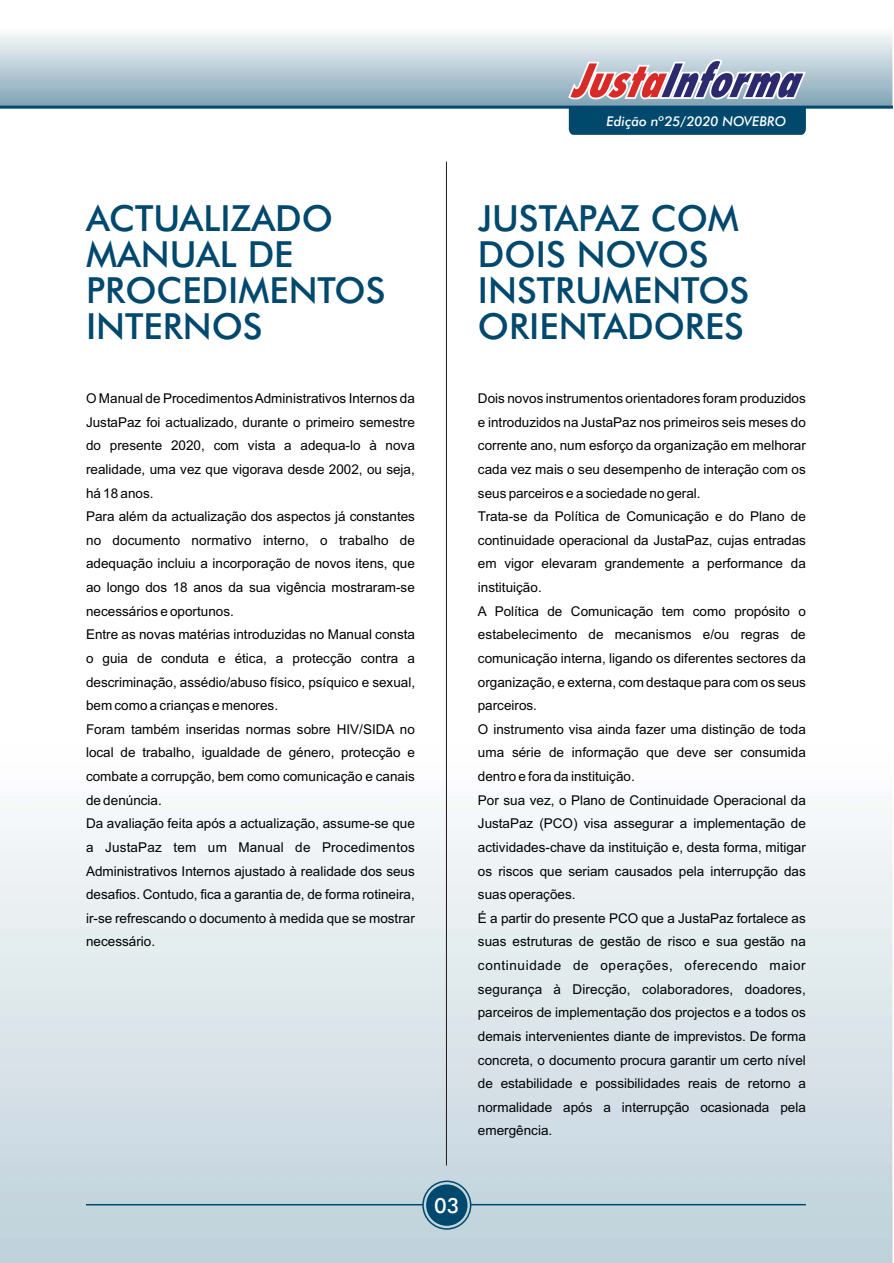
<style>
.page{position:relative;width:894px;height:1263px;background:#fff}
.page>*{position:absolute;margin:0;border:0;box-sizing:border-box;transform-origin:0 0}
.t1{font:36px/36px "Futura Md BT";color:#00486d}
.t2{font:21px "Futura Md BT";color:#fff}
.t3{font:13.5px/23.7px "Arial";color:#000}
.t4{font:italic 13.5px "Futura Md BT";color:#fff}
</style>
<div class="page">
<img style="left:0;top:612px;width:893px;height:651px">
<div style="left:426px;top:1184px;width:42px;height:42px;background:#00486d;border-radius:50%"></div>
<div style="left:422px;top:1181px;width:49px;height:49px;border:2px solid #00486d;border-radius:50%"></div>
<hr style="left:470px;top:1204px;width:336px;height:1px;background:#00486d">
<hr style="left:86px;top:1204px;width:337px;height:1px;background:#00486d">
<hr style="left:446px;top:162px;width:1px;height:1004px;background:#1f1917">
<img style="left:0;top:34px;width:893px;height:72px">
<hr style="left:0;top:106px;width:893px;height:3px;background:#00486d">
<div style="left:569px;top:109px;width:237px;height:26px;background:#01486d"></div>
<svg style="left:568px;top:59px;width:238px;height:40px;background:#ab95aa"></svg>
<p class="t4" style="left:606px;top:112px;width:181px">Edição nº25/2020 NOVEBRO</p>
<h1 class="t1" style="left:86px;top:204px;width:301px">ACTUALIZADO<br>MANUAL DE<br>PROCEDIMENTOS<br>INTERNOS</h1>
<h1 class="t1" style="left:478px;top:204px;width:273px">JUSTAPAZ COM<br>DOIS NOVOS<br>INSTRUMENTOS<br>ORIENTADORES</h1>
<p class="t3" style="left:86px;top:388px;width:331px">O Manual de Procedimentos Administrativos Internos da JustaPaz foi actualizado, durante o primeiro semestre do presente 2020, com vista a adequa-lo à nova realidade, uma vez que vigorava desde 2002, ou seja, há 18 anos.<br>Para além da actualização dos aspectos já constantes no documento normativo interno, o trabalho de adequação incluiu a incorporação de novos itens, que ao longo dos 18 anos da sua vigência mostraram-se necessários e oportunos.<br>Entre as novas matérias introduzidas no Manual consta o guia de conduta e ética, a protecção contra a descriminação, assédio/abuso físico, psíquico e sexual, bem como a crianças e menores.<br>Foram também inseridas normas sobre HIV/SIDA no local de trabalho, igualdade de género, protecção e combate a corrupção, bem como comunicação e canais de denúncia.<br>Da avaliação feita após a actualização, assume-se que a JustaPaz tem um Manual de Procedimentos Administrativos Internos ajustado à realidade dos seus desafios. Contudo, fica a garantia de, de forma rotineira, ir-se refrescando o documento à medida que se mostrar necessário.</p>
<p class="t3" style="left:478px;top:388px;width:330px">Dois novos instrumentos orientadores foram produzidos e introduzidos na JustaPaz nos primeiros seis meses do corrente ano, num esforço da organização em melhorar cada vez mais o seu desempenho de interação com os seus parceiros e a sociedade no geral.<br>Trata-se da Política de Comunicação e do Plano de continuidade operacional da JustaPaz, cujas entradas em vigor elevaram grandemente a performance da instituição.<br>A Política de Comunicação tem como propósito o estabelecimento de mecanismos e/ou regras de comunicação interna, ligando os diferentes sectores da organização, e externa, com destaque para com os seus parceiros.<br>O instrumento visa ainda fazer uma distinção de toda uma série de informação que deve ser consumida dentro e fora da instituição.<br>Por sua vez, o Plano de Continuidade Operacional da JustaPaz (PCO) visa assegurar a implementação de actividades-chave da instituição e, desta forma, mitigar os riscos que seriam causados pela interrupção das suas operações.<br>É a partir do presente PCO que a JustaPaz fortalece as suas estruturas de gestão de risco e sua gestão na continuidade de operações, oferecendo maior segurança à Direcção, colaboradores, doadores, parceiros de implementação dos projectos e a todos os demais intervenientes diante de imprevistos. De forma concreta, o documento procura garantir um certo nível de estabilidade e possibilidades reais de retorno a normalidade após a interrupção ocasionada pela emergência.</p>
<h2 class="t2" style="left:434px;top:1192px;width:27px">03</h2>
</div>
